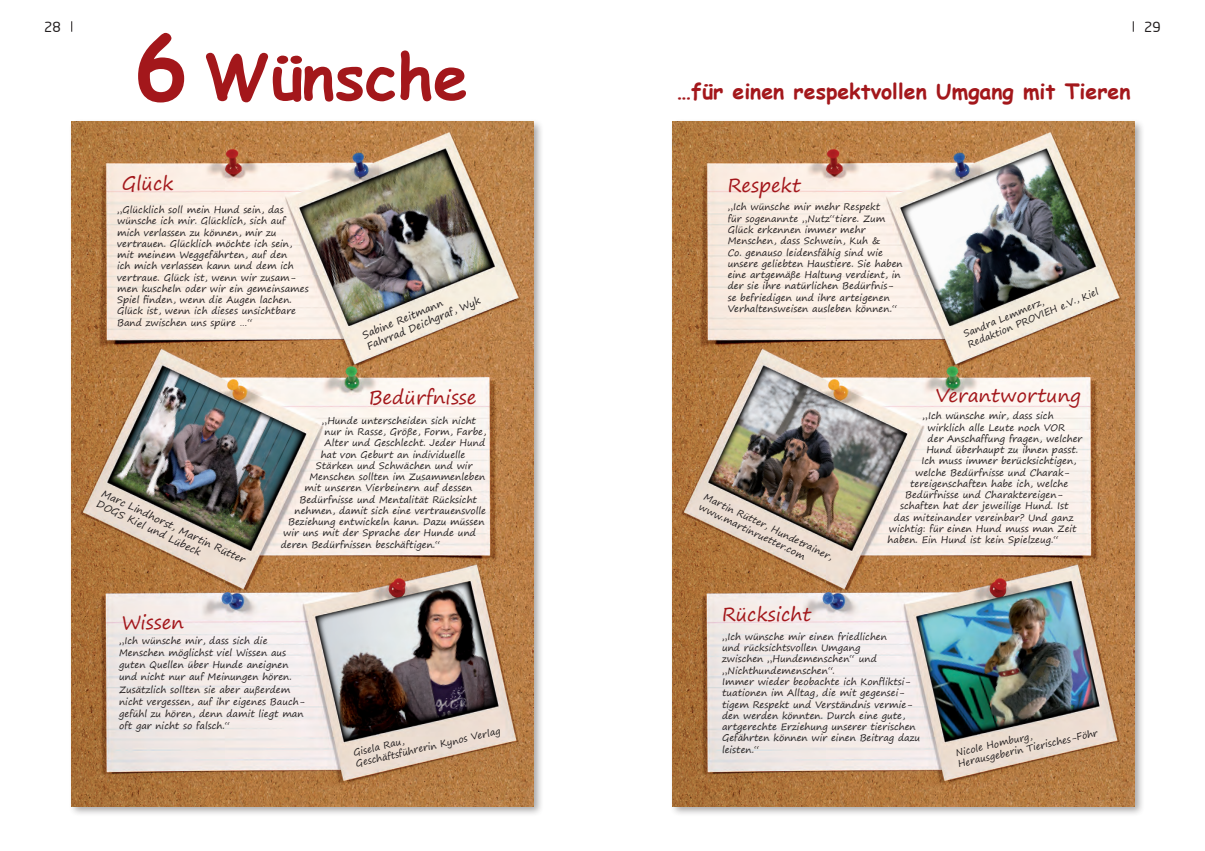
<style>
.page{position:relative;width:1205px;height:851px;background:#fff}
.page>*{position:absolute;margin:0;border:0;box-sizing:border-box;transform-origin:0 0}
.t1{font:700 62.5px "Comic Sans MS";color:#a3171b}
.t2{font:700 21.25px "Comic Sans MS";color:#a3171b}
.t3{font:18.75px "Segoe Print";color:#a3171b}
.t4{font:13.75px "Neo Sans";color:#231f20}
.t5{font:10px/12px "Segoe Print";color:#231f20}
.t6{font:9.38px/11.2px "Segoe Print";color:#231f20}
.s1{font-size:87.5px}
</style>
<div class="page">
<div style="left:68px;top:118px;width:476px;height:699px;background:#231f20;opacity:.4"></div>
<img style="left:72px;top:122px;width:461px;height:684px">
<div style="left:669px;top:118px;width:476px;height:699px;background:#231f20;opacity:.4"></div>
<img style="left:673px;top:122px;width:461px;height:684px">
<img style="left:300px;top:149px;width:193px;height:177px">
<img style="left:109px;top:366px;width:197px;height:183px">
<img style="left:900px;top:148px;width:195px;height:179px">
<img style="left:315px;top:580px;width:183px;height:161px">
<img style="left:707px;top:364px;width:200px;height:186px">
<img style="left:916px;top:580px;width:183px;height:160px">
<h3 class="t4" style="left:44px;top:18px;width:18px">28</h3>
<h3 class="t4" style="left:1144px;top:18px;width:18px">29</h3>
<h1 class="t1" style="left:134px;top:30px;width:335px"><span class="s1">6</span> Wünsche</h1>
<h2 class="t2" style="left:677px;top:76px;width:455px">…für einen respektvollen Umgang mit Tieren</h2>
<h3 class="t3" style="left:122px;top:167px;width:53px">Glück</h3>
<p class="t6" style="left:117px;top:204px;width:193px">„Glücklich soll mein Hund sein, das wünsche ich mir. Glücklich, sich auf mich verlassen zu können, mir zu vertrauen. Glücklich möchte ich sein, mit meinem Weggefährten, auf den<br>ich mich verlassen kann und dem ich vertraue. Glück ist, wenn wir zusam&shy;men kuscheln oder wir ein gemeinsames Spiel finden, wenn die Augen lachen.<br>Glück ist, wenn ich dieses unsichtbare Band zwischen uns spüre …“</p>
<p class="t5" style="left:360px;top:330px;width:123px;rotate:-23deg">Sabine Reitmann<br>Fahrrad Deichgraf, Wyk</p>
<h3 class="t3" style="left:369px;top:381px;width:109px">Bedürfnisse</h3>
<p class="t5" style="left:106px;top:486px;width:159px;rotate:26deg">Marc Lindhorst, Martin Rütter<br>DOGS Kiel und Lübeck</p>
<h3 class="t3" style="left:122px;top:605px;width:64px">Wissen</h3>
<p class="t6" style="left:322px;top:414px;width:156px">„Hunde unterscheiden sich nicht</p>
<p class="t6" style="left:324px;top:426px;width:163px">nur in Rasse, Größe, Form, Farbe,</p>
<p class="t6" style="left:324px;top:437px;width:162px">Alter und Geschlecht. Jeder Hund</p>
<p class="t6" style="left:321px;top:448px;width:146px">hat von Geburt an individuelle</p>
<p class="t6" style="left:316px;top:459px;width:158px">Stärken und Schwächen und wir</p>
<p class="t6" style="left:309px;top:471px;width:178px">Menschen sollten im Zusammenleben</p>
<p class="t6" style="left:304px;top:482px;width:169px">mit unseren Vierbeinern auf dessen</p>
<p class="t6" style="left:299px;top:493px;width:179px">Bedürfnisse und Mentalität Rücksicht</p>
<p class="t6" style="left:294px;top:504px;width:193px">nehmen, damit sich eine vertrauensvolle</p>
<p class="t6" style="left:288px;top:516px;width:198px">Beziehung entwickeln kann. Dazu müssen</p>
<p class="t6" style="left:283px;top:527px;width:194px">wir uns mit der Sprache der Hunde und</p>
<p class="t6" style="left:281px;top:538px;width:161px">deren Bedürfnissen beschäftigen.“</p>
<p class="t6" style="left:119px;top:634px;width:187px;line-height:12px">„Ich wünsche mir, dass sich die Menschen möglichst viel Wissen aus guten Quellen über Hunde aneignen und nicht nur auf Meinungen hören.<br>Zusätzlich sollten sie aber außerdem nicht vergessen, auf ihr eigenes Bauch&shy;gefühl zu hören, denn damit liegt man oft gar nicht so falsch.“</p>
<p class="t6" style="left:352px;top:746px;width:150px;rotate:-13deg">Gisela Rau,<br>Geschäftsführerin Kynos Verlag</p>
<h3 class="t3" style="left:728px;top:168px;width:75px">Respekt</h3>
<p class="t6" style="left:728px;top:201px;width:176px">„Ich wünsche mir mehr Respekt<br>für sogenannte „Nutz“tiere. Zum Glück erkennen immer mehr Menschen, dass Schwein, Kuh &amp;<br>Co. genauso leidensfähig sind wie unsere geliebten Haustiere. Sie haben eine artgemäße Haltung verdient, in der sie ihre natürlichen Bedürfnis&shy;se befriedigen und ihre arteigenen Verhaltensweisen ausleben können.“</p>
<p class="t6" style="left:962px;top:328px;width:142px;rotate:-22deg">Sandra Lemmerz,<br>Redaktion PROVIEH e.V., Kiel</p>
<h3 class="t3" style="left:935px;top:379px;width:147px">Verantwortung</h3>
<p class="t6" style="left:706px;top:491px;width:143px;rotate:25deg">Martin Rütter, Hundetrainer, www.martinruetter.com</p>
<h3 class="t3" style="left:722px;top:597px;width:91px">Rücksicht</h3>
<p class="t6" style="left:922px;top:410px;width:132px">„Ich wünsche mir, dass sich</p>
<p class="t6" style="left:927px;top:421px;width:139px">wirklich alle Leute noch VOR</p>
<p class="t6" style="left:927px;top:432px;width:156px">der Anschaffung fragen, welcher</p>
<p class="t6" style="left:926px;top:444px;width:153px">Hund überhaupt zu ihnen passt.</p>
<p class="t6" style="left:921px;top:455px;width:156px">Ich muss immer berücksichtigen,</p>
<p class="t6" style="left:915px;top:466px;width:156px">welche Bedürfnisse und Charak-</p>
<p class="t6" style="left:910px;top:477px;width:160px">tereigenschaften habe ich, welche</p>
<p class="t6" style="left:905px;top:489px;width:159px">Bedürfnisse und Charaktereigen-</p>
<p class="t6" style="left:900px;top:500px;width:170px">schaften hat der jeweilige Hund. Ist</p>
<p class="t6" style="left:894px;top:511px;width:181px">das miteinander vereinbar? Und ganz</p>
<p class="t6" style="left:889px;top:522px;width:189px">wichtig: für einen Hund muss man Zeit</p>
<p class="t6" style="left:887px;top:534px;width:173px">haben. Ein Hund ist kein Spielzeug.“</p>
<p class="t6" style="left:722px;top:630px;width:200px">„Ich wünsche mir einen friedlichen<br>und rücksichtsvollen Umgang<br>zwischen „Hundemenschen“ und „Nichthundemenschen“.<br>Immer wieder beobachte ich Konfliktsi&shy;tuationen im Alltag, die mit gegensei&shy;tigem Respekt und Verständnis vermie&shy;den werden könnten. Durch eine gute, artgerechte Erziehung unserer tierischen Gefährten können wir einen Beitrag dazu leisten.“</p>
<p class="t6" style="left:954px;top:747px;width:144px;rotate:-13deg">Nicole Homburg,<br>Herausgeberin Tierisches-Föhr</p>
</div>
